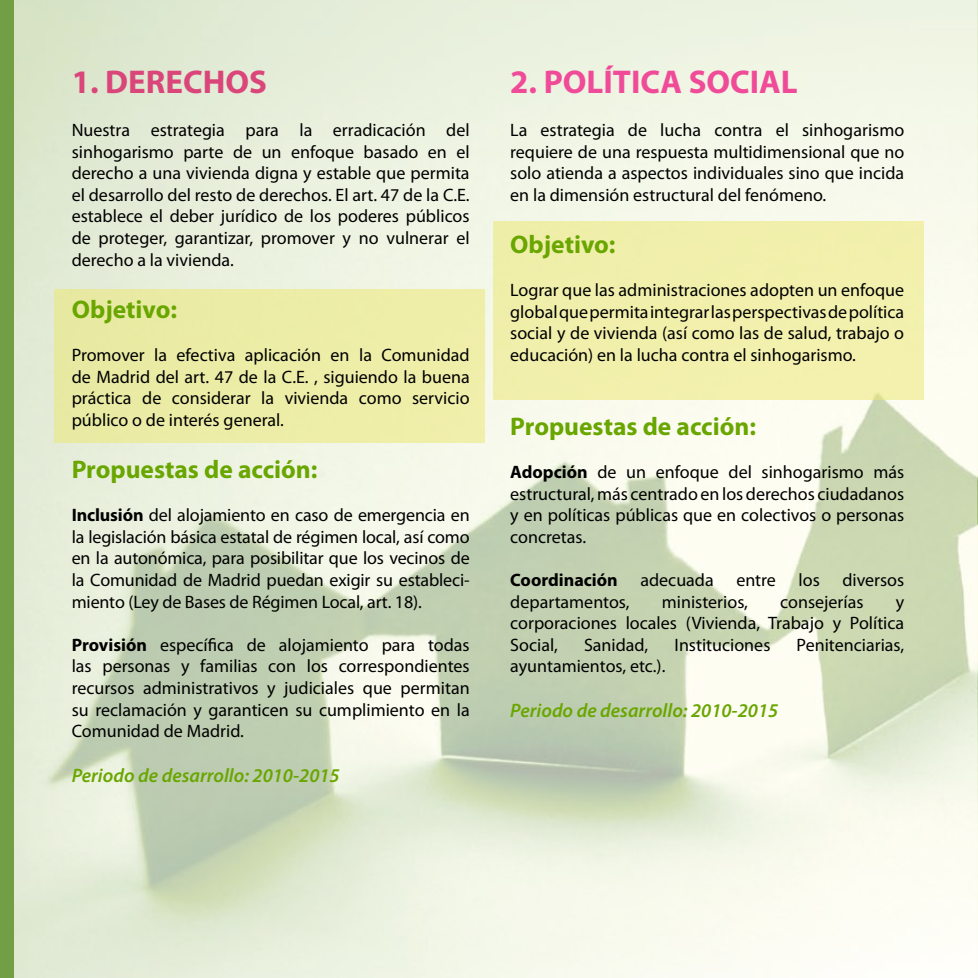
<style>
.page{position:relative;width:978px;height:978px;background:#fff}
.page>*{position:absolute;margin:0;border:0;box-sizing:border-box;transform-origin:0 0}
.t1{font:700 33px "Myriad Pro";color:#f04b98}
.t2{font:700 33px "Myriad Pro";color:#da467a}
.t3{font:700 25.5px "Myriad Pro";color:#69a600}
.t4{font:italic 600 19.5px "Myriad Pro";color:#69a600}
.t5{font:18px/21.6px "Myriad Pro";color:#000;text-align:justify}
.t6{font:700 18px "Myriad Pro";color:#000}
.s1{font-weight:700}
</style>
<div class="page">
<img style="left:13px;top:0;width:965px;height:978px">
<div style="left:0;top:0;width:13px;height:978px;background:#729e45"></div>
<div style="left:493px;top:221px;width:431px;height:179px;background:#f1f0ab"></div>
<div style="left:54px;top:289px;width:431px;height:153px;background:#eceda6"></div>
<h1 class="t2" style="left:72px;top:60px;width:197px">1. DERECHOS</h1>
<p class="t5" style="left:72px;top:119px;width:399px">Nuestra estrategia para la erradicación del sinhogarismo parte de un enfoque basado en el derecho a una vivienda digna y estable que permita el desarrollo del resto de derechos. El art. 47 de la C.E. establece el deber jurídico de los poderes públicos de proteger, garantizar, promover y no vulnerar el derecho a la vivienda.</p>
<h2 class="t3" style="left:72px;top:293px;width:107px">Objetivo:</h2>
<p class="t5" style="left:72px;top:344px;width:400px">Promover la efectiva aplicación en la Comunidad de Madrid del art. 47 de la C.E. , siguiendo la buena práctica de considerar la vivienda como servicio público o de interés general.</p>
<h2 class="t3" style="left:72px;top:453px;width:247px">Propuestas de acción:</h2>
<p class="t5" style="left:72px;top:504px;width:399px"><span class="s1">Inclusión</span> del alojamiento en caso de emergencia en la legislación básica estatal de régimen local, así como en la autonómica, para posibilitar que los vecinos de la Comunidad de Madrid puedan exigir su estableci&shy;miento (Ley de Bases de Régimen Local, art. 18).</p>
<p class="t5" style="left:72px;top:634px;width:399px"><span class="s1">Provisión</span> específica de alojamiento para todas las personas y familias con los correspondientes recursos administrativos y judiciales que permitan su reclamación y garanticen su cumplimiento en la Comunidad de Madrid.</p>
<p class="t4" style="left:72px;top:763px;width:269px">Periodo de desarrollo: 2010-2015</p>
<h1 class="t1" style="left:510px;top:60px;width:289px">2. POLÍTICA SOCIAL</h1>
<p class="t5" style="left:510px;top:119px;width:396px">La estrategia de lucha contra el sinhogarismo requiere de una respuesta multidimensional que no solo atienda a aspectos individuales sino que incida en la dimensión estructural del fenómeno.</p>
<h2 class="t3" style="left:510px;top:228px;width:107px">Objetivo:</h2>
<p class="t5" style="left:510px;top:279px;width:396px">Lograr que las administraciones adopten un enfoque global que permita integrar las perspectivas de política social y de vivienda (así como las de salud, trabajo o educación) en la lucha contra el sinhogarismo.</p>
<h2 class="t3" style="left:510px;top:410px;width:247px">Propuestas de acción:</h2>
<p class="t5" style="left:510px;top:461px;width:396px"><span class="s1">Adopción</span> de un enfoque del sinhogarismo más estructural, más centrado en los derechos ciudadanos y en políticas públicas que en colectivos o personas concretas.</p>
<p class="t6" style="left:510px;top:568px;width:109px">Coordinación</p>
<p class="t5" style="left:640px;top:569px;width:75px">adecuada</p>
<p class="t5" style="left:736px;top:569px;width:41px">entre</p>
<p class="t5" style="left:799px;top:569px;width:23px">los</p>
<p class="t5" style="left:842px;top:569px;width:63px">diversos</p>
<p class="t5" style="left:510px;top:590px;width:121px">departamentos,</p>
<p class="t5" style="left:662px;top:590px;width:88px">ministerios,</p>
<p class="t5" style="left:780px;top:590px;width:85px">consejerías</p>
<p class="t5" style="left:510px;top:590px;width:396px;text-indent:386px">y corporaciones locales (Vivienda, Trabajo y Política Social,</p>
<p class="t5" style="left:584px;top:634px;width:66px">Sanidad,</p>
<p class="t5" style="left:674px;top:634px;width:97px">Instituciones</p>
<p class="t5" style="left:797px;top:634px;width:109px">Penitenciarias,</p>
<p class="t5" style="left:510px;top:655px;width:157px">ayuntamientos, etc.).</p>
<p class="t4" style="left:510px;top:698px;width:269px">Periodo de desarrollo: 2010-2015</p>
</div>
